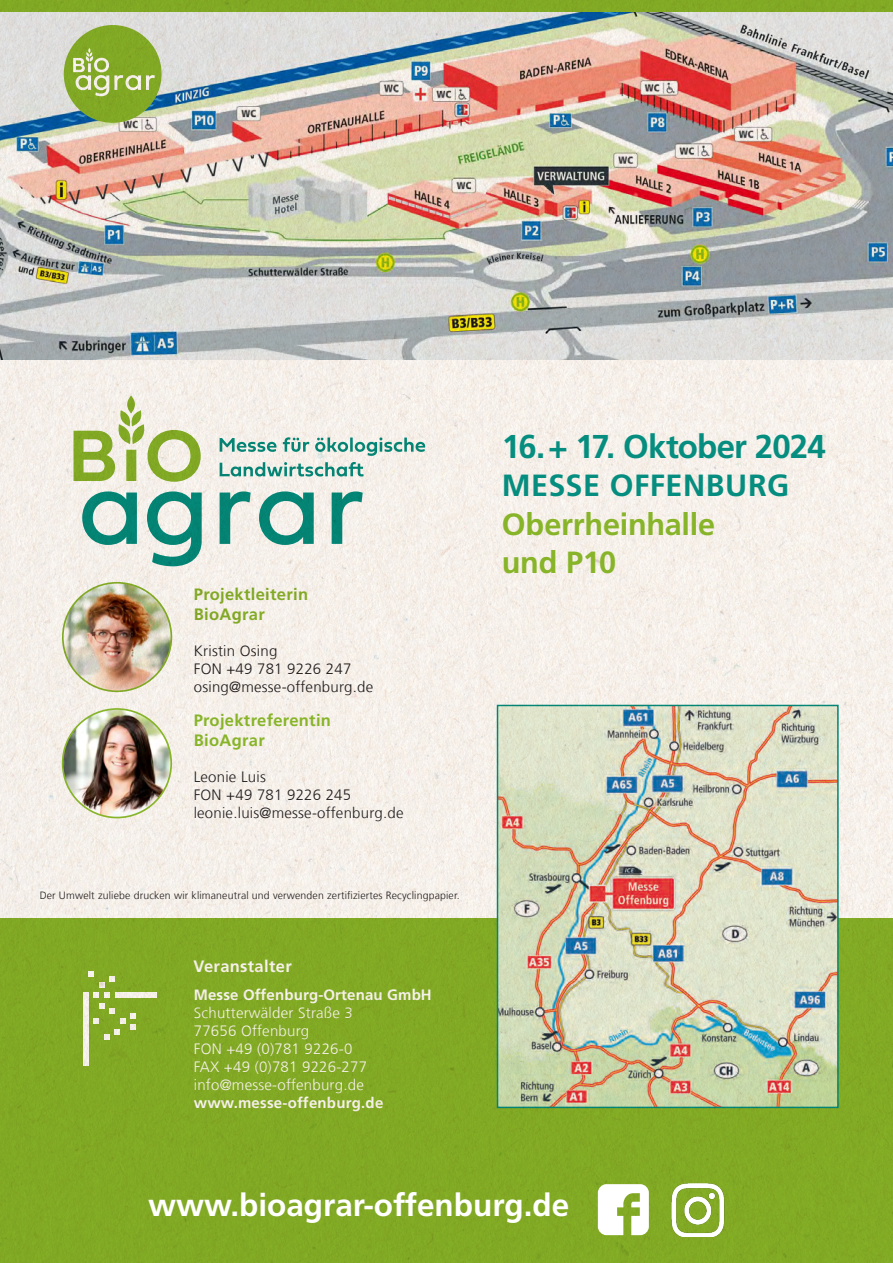
<style>
.page{position:relative;width:893px;height:1263px;background:#fff}
.page>*{position:absolute;margin:0;border:0;box-sizing:border-box;transform-origin:0 0}
.t1{font:700 33px "Frutiger LT Com";letter-spacing:-.025em;color:#058d7f}
.t2{font:700 31.5px "Frutiger LT Com";color:#fff}
.t3{font:700 30.6px/38.5px "Frutiger LT Com";letter-spacing:-.005em;color:#87b428}
.t4{font:700 16.5px/19.8px "Frutiger LT Com";letter-spacing:.02em;color:#87b428}
.t5{font:700 16.5px "Frutiger LT Com";letter-spacing:.02em;color:#fff}
.t6{font:300 15px "Frutiger LT Com";letter-spacing:.015em;color:#231f20}
.t7{font:300 15px "Frutiger LT Com";letter-spacing:.015em;color:#fff}
.t8{font:700 15px "Frutiger LT Com";letter-spacing:.01em;color:#fff}
.t9{font:300 10.5px "Frutiger LT Com";letter-spacing:.015em;color:#231f20}
.s1{color:#058d7f}
</style>
<div class="page">
<img style="left:0;top:0;width:892px;height:1263px">
<svg style="left:598px;top:1184px;width:51px;height:51px"></svg>
<img style="left:668px;top:1182px;width:63px;height:55px">
<img style="left:63px;top:709px;width:108px;height:108px">
<div style="left:62px;top:708px;width:110px;height:110px;border:2px solid #87b428;border-radius:50%"></div>
<p class="t4" style="left:194px;top:584px;width:116px">Projektleiterin<br>BioAgrar</p>
<p class="t6" style="left:194px;top:642px;width:85px">Kristin Osing</p>
<p class="t6" style="left:194px;top:660px;width:159px">FON +49 781 9226 247</p>
<p class="t6" style="left:194px;top:678px;width:181px">osing@messe-offenburg.de</p>
<p class="t4" style="left:194px;top:711px;width:139px">Projektreferentin<br>BioAgrar</p>
<p class="t6" style="left:194px;top:768px;width:74px">Leonie Luis</p>
<p class="t6" style="left:194px;top:786px;width:159px">FON +49 781 9226 245</p>
<p class="t6" style="left:194px;top:804px;width:211px">leonie.luis@messe-offenburg.de</p>
<p class="t9" style="left:40px;top:889px;width:421px">Der Umwelt zuliebe drucken wir klimaneutral und verwenden zertifiziertes Recyclingpapier.</p>
<p class="t5" style="left:194px;top:957px;width:100px">Veranstalter</p>
<p class="t8" style="left:194px;top:986px;width:239px">Messe Offenburg-Ortenau GmbH</p>
<p class="t7" style="left:194px;top:1004px;width:161px">Schutterwälder Straße 3</p>
<p class="t7" style="left:194px;top:1022px;width:117px">77656 Offenburg</p>
<p class="t7" style="left:194px;top:1040px;width:160px">FON +49 (0)781 9226-0</p>
<p class="t7" style="left:194px;top:1058px;width:175px">FAX +49 (0)781 9226-277</p>
<p class="t7" style="left:194px;top:1076px;width:172px">info@messe-offenburg.de</p>
<p class="t8" style="left:194px;top:1094px;width:191px">www.messe-offenburg.de</p>
<p class="t1" style="left:502px;top:426px;width:326px">16.+ 17. Oktober 2024</p>
<p class="t3" style="left:502px;top:466px;width:289px"><span class="s1">MESSE OFFENBURG<br></span>Oberrheinhalle<br>und P10</p>
<p class="t2" style="left:148px;top:1185px;width:423px">www.bioagrar-offenburg.de</p>
</div>
